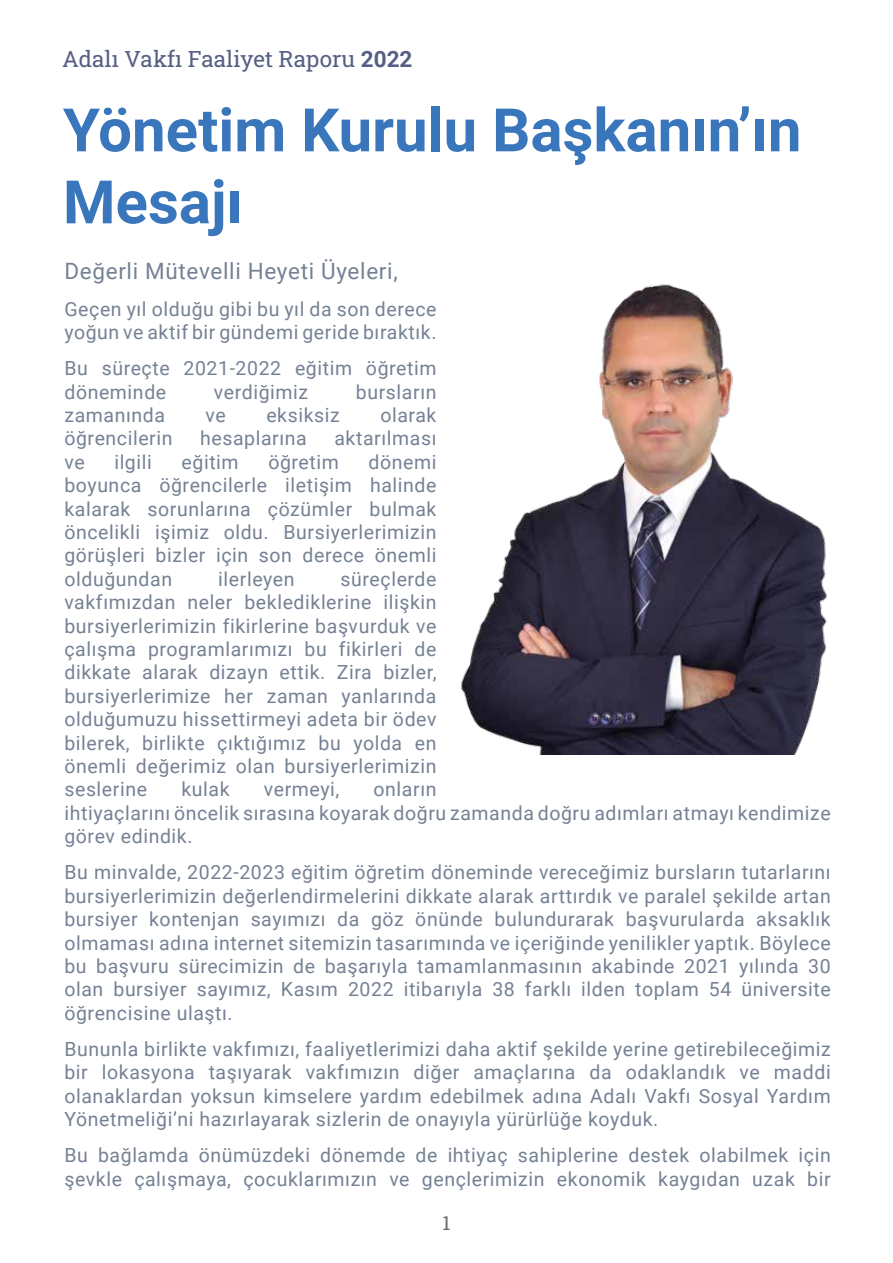
<style>
.page{position:relative;width:893px;height:1263px;background:#fff}
.page>*{position:absolute;margin:0;border:0;box-sizing:border-box;transform-origin:0 0}
.t1{font:700 60px/72px "Roboto";color:#3976bb}
.t2{font:22.5px "Roboto";letter-spacing:.03em;color:#758194}
.t3{font:22.5px "Roboto Slab";color:#565f84}
.t4{font:19.5px/23.4px "Roboto";letter-spacing:.03em;color:#758194}
.t5{font:19.5px "Roboto Slab";color:#6d6e71}
.s1{font-family:"Roboto";font-weight:700}
</style>
<div class="page">
<img style="left:461px;top:284px;width:366px;height:470px">
<p class="t3" style="left:62px;top:43px;width:352px">Adalı Vakfı Faaliyet Raporu <span class="s1">2022</span></p>
<h1 class="t1" style="left:63px;top:92px;width:740px">Yönetim Kurulu Başkanın’ın<br>Mesajı</h1>
<p class="t2" style="left:64px;top:256px;width:335px">Değerli Mütevelli Heyeti Üyeleri,</p>
<p class="t4" style="left:64px;top:296px;width:374px">Geçen yıl olduğu gibi bu yıl da son derece yoğun ve aktif bir gündemi geride bıraktık.</p>
<p class="t4" style="left:64px;top:356px;width:374px">Bu süreçte 2021-2022 eğitim öğretim döneminde</p>
<p class="t4" style="left:214px;top:379px;width:96px">verdiğimiz</p>
<p class="t4" style="left:356px;top:379px;width:82px">bursların</p>
<p class="t4" style="left:64px;top:403px;width:102px">zamanında</p>
<p class="t4" style="left:206px;top:403px;width:22px">ve</p>
<p class="t4" style="left:266px;top:403px;width:75px">eksiksiz</p>
<p class="t4" style="left:380px;top:403px;width:58px">olarak</p>
<p class="t4" style="left:64px;top:426px;width:110px">öğrencilerin</p>
<p class="t4" style="left:200px;top:426px;width:108px">hesaplarına</p>
<p class="t4" style="left:334px;top:426px;width:104px">aktarılması</p>
<p class="t4" style="left:64px;top:449px;width:22px">ve</p>
<p class="t4" style="left:114px;top:449px;width:39px">ilgili</p>
<p class="t4" style="left:182px;top:449px;width:59px">eğitim</p>
<p class="t4" style="left:268px;top:449px;width:72px">öğretim</p>
<p class="t4" style="left:64px;top:449px;width:374px;text-align:justify;text-indent:304px">dönemi boyunca öğrencilerle iletişim halinde kalarak sorunlarına çözümler bulmak öncelikli işimiz oldu. Bursiyerlerimizin görüşleri bizler için son derece önemli olduğundan</p>
<p class="t4" style="left:64px;top:566px;width:374px;text-align:justify;text-indent:276px">süreçlerde vakfımızdan neler beklediklerine ilişkin bursiyerlerimizin fikirlerine başvurduk ve çalışma programlarımızı bu fikirleri de dikkate alarak dizayn ettik. Zira bizler, bursiyerlerimize her zaman yanlarında olduğumuzu hissettirmeyi adeta bir ödev bilerek, birlikte çıktığımız bu yolda en önemli değerimiz olan bursiyerlerimizin seslerine</p>
<p class="t4" style="left:218px;top:566px;width:78px">ilerleyen</p>
<p class="t4" style="left:64px;top:777px;width:768px;text-indent:309px">onların<br>ihtiyaçlarını öncelik sırasına koyarak doğru zamanda doğru adımları atmayı kendimize görev edindik.</p>
<p class="t4" style="left:64px;top:860px;width:768px;text-align:justify">Bu minvalde, 2022-2023 eğitim öğretim döneminde vereceğimiz bursların tutarlarını bursiyerlerimizin değerlendirmelerini dikkate alarak arttırdık ve paralel şekilde artan bursiyer kontenjan sayımızı da göz önünde bulundurarak başvurularda aksaklık olmaması adına internet sitemizin tasarımında ve içeriğinde yenilikler yaptık. Böylece bu başvuru sürecimizin de başarıyla tamamlanmasının akabinde 2021 yılında 30 olan bursiyer sayımız, Kasım 2022 itibarıyla 38 farklı ilden toplam 54 üniversite öğrencisine ulaştı.</p>
<p class="t4" style="left:64px;top:1036px;width:768px;text-align:justify">Bununla birlikte vakfımızı, faaliyetlerimizi daha aktif şekilde yerine getirebileceğimiz bir lokasyona taşıyarak vakfımızın diğer amaçlarına da odaklandık ve maddi olanaklardan yoksun kimselere yardım edebilmek adına Adalı Vakfı Sosyal Yardım Yönetmeliği’ni hazırlayarak sizlerin de onayıyla yürürlüğe koyduk.</p>
<p class="t4" style="left:64px;top:1143px;width:768px">Bu bağlamda önümüzdeki dönemde de ihtiyaç sahiplerine destek olabilmek için şevkle çalışmaya, çocuklarımızın ve gençlerimizin ekonomik kaygıdan uzak bir</p>
<p class="t4" style="left:181px;top:777px;width:50px">kulak</p>
<p class="t4" style="left:264px;top:777px;width:77px">vermeyi,</p>
<p class="t5" style="left:442px;top:1209px;width:10px">1</p>
</div>
